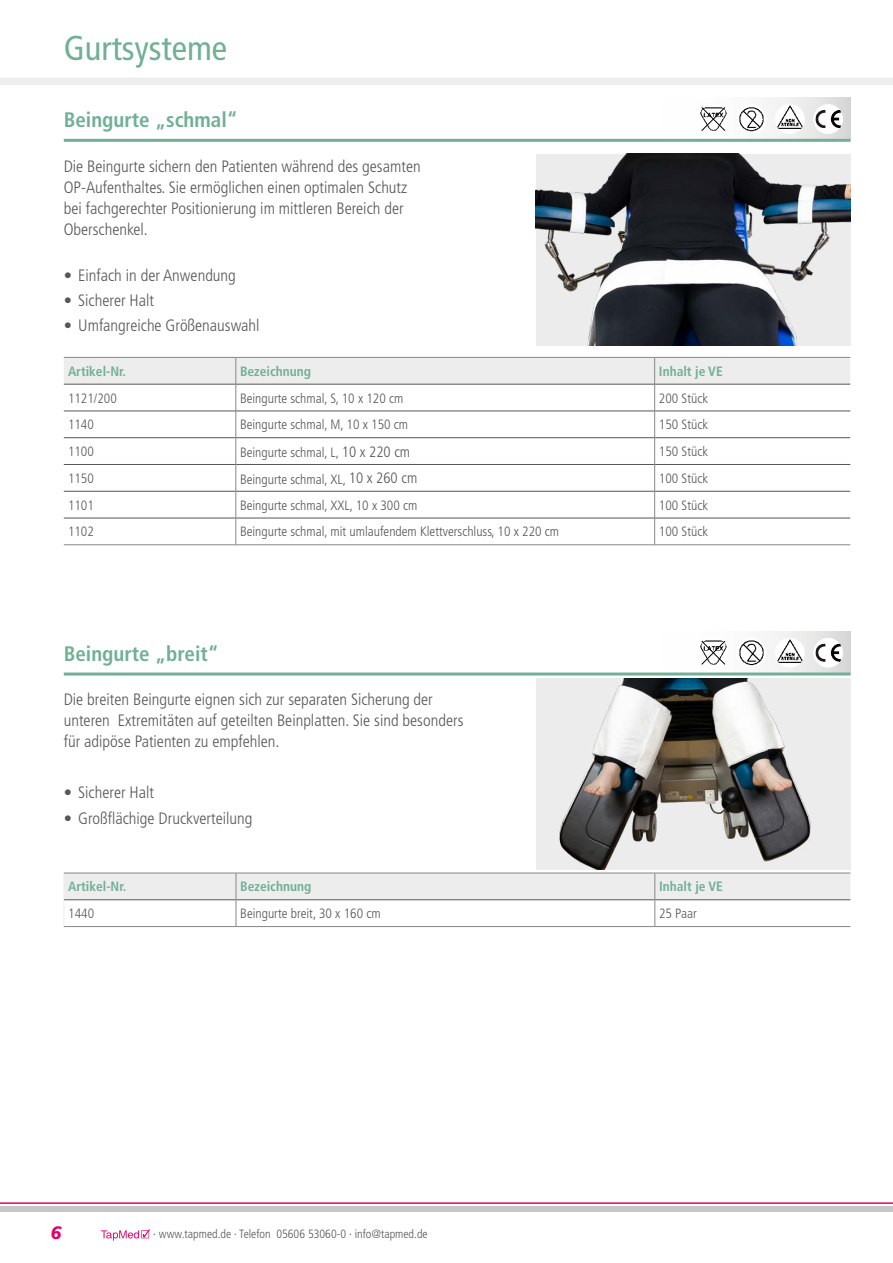
<style>
.page{position:relative;width:893px;height:1263px;background:#fff}
.page>*{position:absolute;margin:0;border:0;box-sizing:border-box;transform-origin:0 0}
.t1{font:condensed 34.5px "Frutiger LT Std";color:#71b095}
.t2{font:700 condensed 21px "Frutiger LT Std";color:#71b095}
.t3{font:italic 900 18px "Frutiger LT Std";color:#e60069}
.t4{font:300 condensed 16.5px/21px "Frutiger LT Std";color:#575756}
.t5{font:300 condensed 13.5px "Frutiger LT Std";color:#575756}
.t6{font:700 condensed 13.5px "Frutiger LT Std";color:#71b095}
.t7{font:300 condensed 12px "Frutiger LT Std";color:#575756}
.s1{font-size:15px}
</style>
<div class="page">
<div style="left:0;top:1206px;width:893px;height:6px;background:#c6c6c6"></div>
<hr style="left:0;top:1202px;width:893px;height:2px;background:#e60069">
<div style="left:0;top:78px;width:893px;height:7px;background:#eee"></div>
<svg style="left:101px;top:1229px;width:49px;height:11px"></svg>
<div style="left:361px;top:631px;width:489px;height:43px;background:linear-gradient(to right,#fff,#f0efef)"></div>
<div style="left:813px;top:638px;width:30px;height:30px;background:#fff;border-radius:50%"></div>
<svg style="left:815px;top:644px;width:26px;height:18px"></svg>
<div style="left:775px;top:638px;width:30px;height:30px;background:#f7f7f6;border-radius:50%"></div>
<img style="left:775px;top:638px;width:30px;height:29px">
<img style="left:737px;top:638px;width:29px;height:30px;border-radius:15px">
<img style="left:698px;top:638px;width:30px;height:30px;border-radius:15px">
<svg style="left:701px;top:641px;width:24px;height:24px"></svg>
<hr style="left:64px;top:672px;width:786px;height:3px;background:#71b095">
<svg style="left:64px;top:873px;width:786px;height:53px"></svg>
<hr style="left:64px;top:926px;width:172px;height:1px;background:#878787">
<hr style="left:236px;top:926px;width:419px;height:1px;background:#878787">
<hr style="left:655px;top:926px;width:195px;height:1px;background:#878787">
<img style="left:536px;top:678px;width:314px;height:192px">
<svg style="left:361px;top:98px;width:489px;height:41px"></svg>
<div style="left:813px;top:104px;width:30px;height:30px;background:#fff;border-radius:50%"></div>
<svg style="left:815px;top:110px;width:26px;height:18px"></svg>
<div style="left:775px;top:104px;width:30px;height:30px;background:#fff;border-radius:50%"></div>
<img style="left:775px;top:104px;width:30px;height:29px">
<img style="left:737px;top:104px;width:29px;height:30px;border-radius:15px">
<img style="left:698px;top:104px;width:30px;height:30px;border-radius:15px">
<svg style="left:701px;top:107px;width:24px;height:24px"></svg>
<hr style="left:64px;top:139px;width:786px;height:3px;background:#71b095">
<img style="left:536px;top:154px;width:314px;height:191px">
<svg style="left:64px;top:357px;width:786px;height:187px"></svg>
<hr style="left:64px;top:544px;width:172px;height:1px;background:#878787">
<hr style="left:236px;top:544px;width:419px;height:1px;background:#878787">
<hr style="left:655px;top:544px;width:195px;height:1px;background:#878787">
<h1 class="t1" style="left:64px;top:28px;width:165px">Gurtsysteme</h1>
<p class="t2" style="left:64px;top:107px;width:175px">Beingurte „schmal“</p>
<p class="t4" style="left:64px;top:156px;width:358px">Die Beingurte sichern den Patienten während des gesamten OP-Aufenthaltes. Sie ermöglichen einen optimalen Schutz bei fachgerechter Positionierung im mittleren Bereich der Oberschenkel.</p>
<p class="t4" style="left:64px;top:264px;width:174px">• Einfach in der Anwendung</p>
<p class="t4" style="left:64px;top:290px;width:92px">• Sicherer Halt</p>
<p class="t4" style="left:64px;top:315px;width:197px">• Umfangreiche Größenauswahl</p>
<p class="t6" style="left:68px;top:363px;width:60px">Artikel-Nr.</p>
<p class="t6" style="left:240px;top:363px;width:73px">Bezeichnung</p>
<p class="t6" style="left:659px;top:363px;width:65px">Inhalt je VE</p>
<p class="t5" style="left:68px;top:390px;width:50px">1121/200</p>
<p class="t5" style="left:240px;top:390px;width:165px">Beingurte schmal, S, 10 x 120 cm</p>
<p class="t5" style="left:659px;top:390px;width:51px">200 Stück</p>
<p class="t5" style="left:68px;top:417px;width:27px">1140</p>
<p class="t5" style="left:240px;top:417px;width:170px">Beingurte schmal, M, 10 x 150 cm</p>
<p class="t5" style="left:659px;top:417px;width:51px">150 Stück</p>
<p class="t5" style="left:68px;top:444px;width:27px">1100</p>
<p class="t5" style="left:240px;top:444px;width:172px">Beingurte schmal, L, <span class="s1">10 x 220 cm</span></p>
<p class="t5" style="left:659px;top:444px;width:51px">150 Stück</p>
<p class="t5" style="left:68px;top:471px;width:27px">1150</p>
<p class="t5" style="left:240px;top:471px;width:179px">Beingurte schmal, XL, <span class="s1">10 x 260 cm</span></p>
<p class="t5" style="left:659px;top:471px;width:51px">100 Stück</p>
<p class="t5" style="left:68px;top:497px;width:27px">1101</p>
<p class="t5" style="left:240px;top:497px;width:179px">Beingurte schmal, XXL, 10 x 300 cm</p>
<p class="t5" style="left:659px;top:497px;width:51px">100 Stück</p>
<p class="t5" style="left:68px;top:524px;width:27px">1102</p>
<p class="t5" style="left:240px;top:524px;width:321px">Beingurte schmal, mit umlaufendem Klettverschluss, 10 x 220 cm</p>
<p class="t5" style="left:659px;top:524px;width:51px">100 Stück</p>
<p class="t2" style="left:64px;top:641px;width:157px">Beingurte „breit“</p>
<p class="t4" style="left:64px;top:689px;width:401px">Die breiten Beingurte eignen sich zur separaten Sicherung der unteren Extremitäten auf geteilten Beinplatten. Sie sind besonders für adipöse Patienten zu empfehlen.</p>
<p class="t4" style="left:64px;top:782px;width:92px">• Sicherer Halt</p>
<p class="t4" style="left:64px;top:807px;width:190px">• Großflächige Druckverteilung</p>
<p class="t6" style="left:68px;top:879px;width:60px">Artikel-Nr.</p>
<p class="t6" style="left:240px;top:879px;width:73px">Bezeichnung</p>
<p class="t6" style="left:659px;top:879px;width:65px">Inhalt je VE</p>
<p class="t5" style="left:68px;top:906px;width:27px">1440</p>
<p class="t5" style="left:240px;top:906px;width:142px">Beingurte breit, 30 x 160 cm</p>
<p class="t5" style="left:659px;top:906px;width:39px">25 Paar</p>
<p class="t3" style="left:50px;top:1221px;width:13px">6</p>
<p class="t7" style="left:153px;top:1227px;width:276px">· www.tapmed.de · Telefon 05606 53060-0 · info@tapmed.de</p>
</div>
